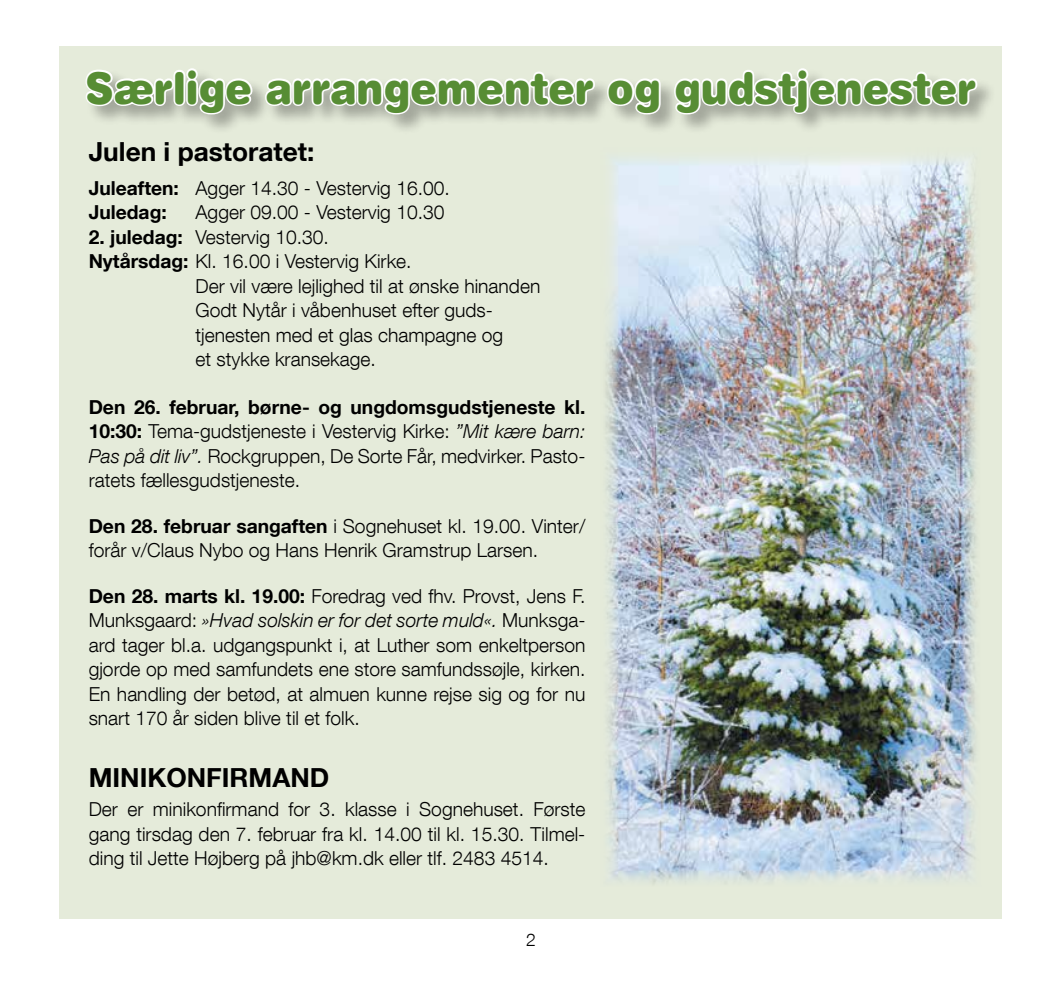
<style>
.page{position:relative;width:1042px;height:993px;background:#fff}
.page>*{position:absolute;margin:0;border:0;box-sizing:border-box;transform-origin:0 0}
.t1{font:900 43.75px "Helvetica Rounded LT";color:#578d34;scale:.92 1}
.t2{font:700 26.25px "Helvetica Neue LT Com";color:#000}
.t3{font:300 19.25px/24.5px "Helvetica Neue LT Com";color:#000;text-align:justify}
.t4{font:300 17.5px "Helvetica Neue LT Com";color:#000}
.s1{font-weight:700}
.s2{font-style:italic}
</style>
<div class="page">
<div style="left:60px;top:46px;width:942px;height:872px;background:#e5ebda"></div>
<div style="left:85px;top:68px;width:912px;height:67px;background:#000;opacity:.3"></div>
<svg style="left:85px;top:68px;width:91px;height:40px"></svg>
<div style="left:173px;top:70px;width:12px;height:36px;border:4px solid #fff;border-radius:4px"></div>
<svg style="left:184px;top:68px;width:70px;height:48px"></svg>
<svg style="left:263px;top:70px;width:334px;height:65px"></svg>
<svg style="left:605px;top:77px;width:57px;height:39px"></svg>
<svg style="left:672px;top:68px;width:307px;height:67px"></svg>
<img style="left:605px;top:158px;width:372px;height:726px">
<h1 class="t1" style="left:85px;top:60px;width:970px">Særlige arrangementer og gudstjenester</h1>
<h2 class="t2" style="left:89px;top:135px;width:227px">Julen i pastoratet:</h2>
<p class="t3" style="left:89px;top:175px;width:363px"><span class="s1">Juleaften:</span> Agger 14.30 - Vestervig 16.00.<br><span class="s1">Juledag:</span></p>
<p class="t3" style="left:195px;top:199px;width:250px">Agger 09.00 - Vestervig 10.30</p>
<p class="t3" style="left:89px;top:224px;width:242px"><span class="s1">2. juledag:</span> Vestervig 10.30.</p>
<p class="t3" style="left:89px;top:248px;width:324px"><span class="s1">Nytårsdag:</span> Kl. 16.00 i Vestervig Kirke.</p>
<p class="t3" style="left:195px;top:273px;width:346px">Der vil være lejlighed til at ønske hinanden</p>
<p class="t3" style="left:195px;top:297px;width:299px">Godt Nytår i våbenhuset efter guds-</p>
<p class="t3" style="left:195px;top:322px;width:309px">tjenesten med et glas champagne og</p>
<p class="t3" style="left:195px;top:346px;width:182px">et stykke kransekage.</p>
<p class="t3" style="left:89px;top:394px;width:498px"><span class="s1">Den 26. februar, børne- og ungdomsgudstjeneste kl.<br>10:30:</span> Tema-gudstjeneste i Vestervig Kirke: <span class="s2">”Mit kære barn:<br>Pas på dit liv”.</span> Rockgruppen, De Sorte Får, medvirker. Pasto&shy;ratets fællesgudstjeneste.</p>
<p class="t3" style="left:89px;top:513px;width:498px"><span class="s1">Den 28. februar sangaften</span> i Sognehuset kl. 19.00. Vinter/ forår v/Claus Nybo og Hans Henrik Gramstrup Larsen.</p>
<p class="t3" style="left:89px;top:583px;width:498px"><span class="s1">Den 28. marts kl. 19.00:</span> Foredrag ved fhv. Provst, Jens F.<br>Munksgaard: <span class="s2">»Hvad solskin er for det sorte muld«.</span> Munksga&shy;ard tager bl.a. udgangspunkt i, at Luther som enkeltperson gjorde op med samfundets ene store samfundssøjle, kirken.<br>En handling der betød, at almuen kunne rejse sig og for nu snart 170 år siden blive til et folk.</p>
<h2 class="t2" style="left:89px;top:760px;width:242px">MINIKONFIRMAND</h2>
<p class="t3" style="left:89px;top:796px;width:498px">Der er minikonfirmand for 3. klasse i Sognehuset. Første gang tirsdag den 7. februar fra kl. 14.00 til kl. 15.30. Tilmel&shy;ding til Jette Højberg på jhb@km.dk eller tlf. 2483 4514.</p>
<p class="t4" style="left:526px;top:928px;width:11px">2</p>
</div>
